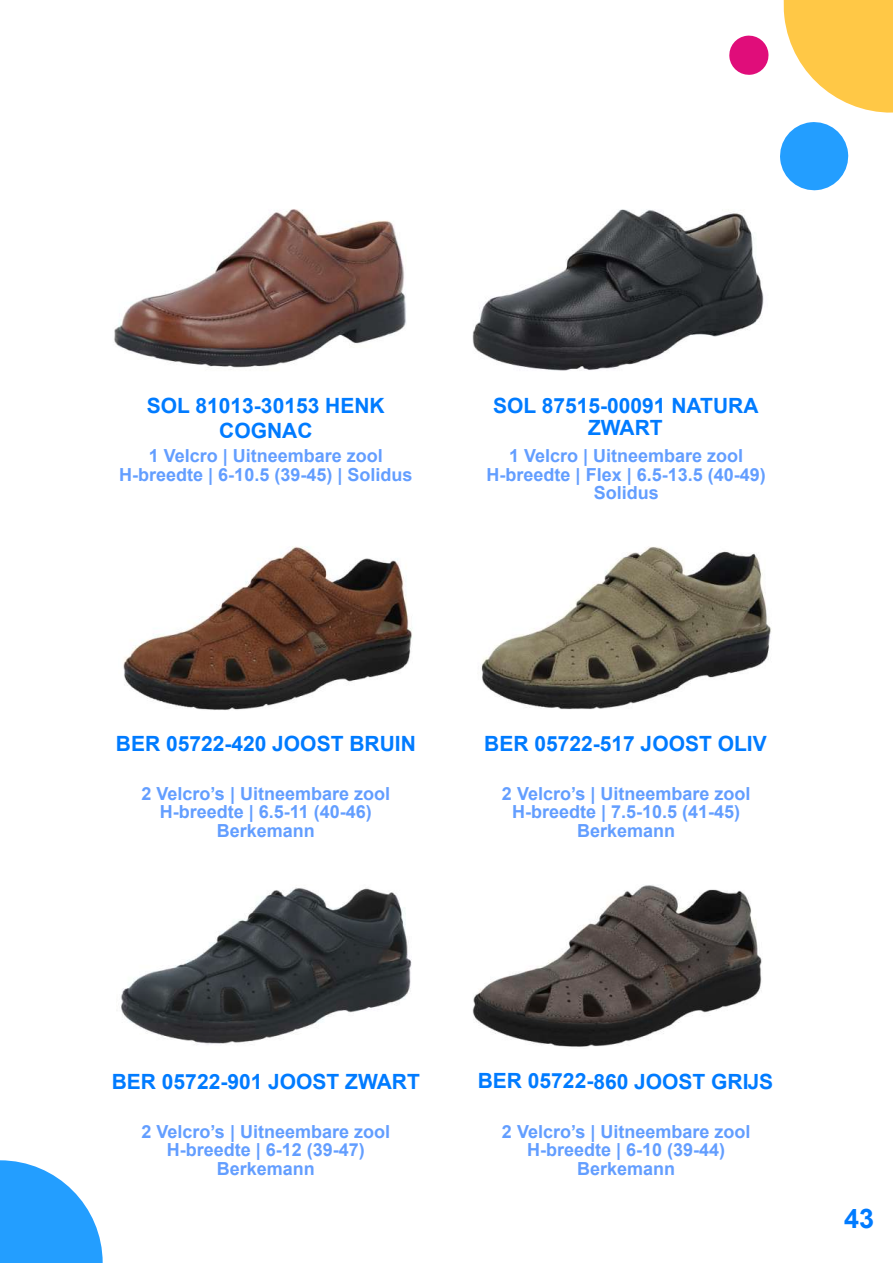
<style>
.page{position:relative;width:893px;height:1263px;background:#fff}
.page>*{position:absolute;margin:0;border:0;box-sizing:border-box;transform-origin:0 0}
.t1{font:700 27px "Arial";color:#007bff}
.t2{font:700 21px/24.9px "Arial";color:#007bff;text-align:center}
.t3{font:700 18px/18.6px "Arial";color:#639eff;text-align:center}
</style>
<div class="page">
<img style="left:114px;top:209px;width:292px;height:159px">
<img style="left:123px;top:546px;width:289px;height:164px">
<img style="left:121px;top:887px;width:291px;height:158px">
<img style="left:472px;top:209px;width:292px;height:162px">
<img style="left:481px;top:546px;width:291px;height:164px">
<img style="left:472px;top:885px;width:290px;height:162px">
<svg style="left:780px;top:0;width:113px;height:191px"></svg>
<svg style="left:729px;top:35px;width:40px;height:40px"></svg>
<svg style="left:0;top:1160px;width:103px;height:103px"></svg>
<p class="t2" style="left:147px;top:395px;width:239px">SOL 81013-30153 HENK<br>COGNAC</p>
<p class="t3" style="left:119px;top:448px;width:295px">1 Velcro | Uitneembare zool<br>H-breedte | 6-10.5 (39-45) | Solidus</p>
<p class="t2" style="left:493px;top:397px;width:267px;line-height:21.8px">SOL 87515-00091 NATURA<br>ZWART</p>
<p class="t3" style="left:487px;top:448px;width:281px">1 Velcro | Uitneembare zool<br>H-breedte | Flex | 6.5-13.5 (40-49)<br>Solidus</p>
<p class="t2" style="left:116px;top:733px;width:301px">BER 05722-420 JOOST BRUIN</p>
<p class="t3" style="left:142px;top:786px;width:250px">2 Velcro’s | Uitneembare zool<br>H-breedte | 6.5-11 (40-46)<br>Berkemann</p>
<p class="t2" style="left:484px;top:733px;width:284px">BER 05722-517 JOOST OLIV</p>
<p class="t3" style="left:502px;top:786px;width:250px">2 Velcro’s | Uitneembare zool<br>H-breedte | 7.5-10.5 (41-45)<br>Berkemann</p>
<p class="t2" style="left:112px;top:1071px;width:310px">BER 05722-901 JOOST ZWART</p>
<p class="t3" style="left:142px;top:1123px;width:250px">2 Velcro’s | Uitneembare zool<br>H-breedte | 6-12 (39-47)<br>Berkemann</p>
<p class="t2" style="left:478px;top:1071px;width:297px">BER 05722-860 JOOST GRĲS</p>
<p class="t3" style="left:502px;top:1123px;width:250px">2 Velcro’s | Uitneembare zool<br>H-breedte | 6-10 (39-44)<br>Berkemann</p>
<h1 class="t1" style="left:844px;top:1208px;width:32px">43</h1>
</div>
